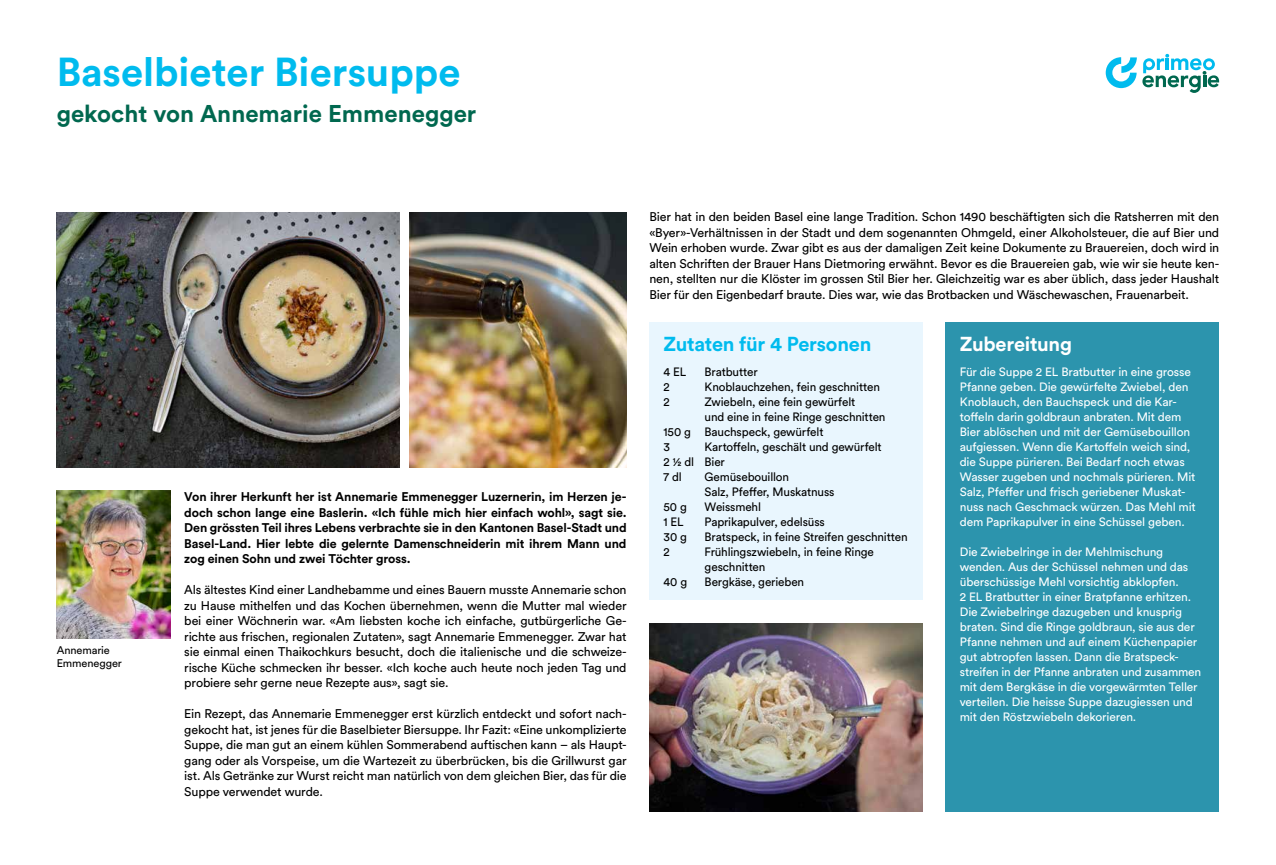
<style>
.page{position:relative;width:1276px;height:865px;background:#fff}
.page>*{position:absolute;margin:0;border:0;box-sizing:border-box;transform-origin:0 0}
.t1{font:700 40px "Circular Std";color:#0be}
.t2{font:700 24px "Circular Std";color:#00684f}
.t3{font:700 20px "Circular Std";letter-spacing:-.015em;color:#0be}
.t4{font:700 20px "Circular Std";letter-spacing:-.015em;color:#fff}
.t5{font:12.5px/15.5px "Circular Std";letter-spacing:-.015em;color:#000;text-align:justify}
.t6{font:700 12.5px/15.5px "Circular Std";letter-spacing:-.01em;color:#000;text-align:justify}
.t7{font:12px/15px "Circular Std";letter-spacing:-.015em;color:#fff}
.t8{font:12px/15px "Circular Std";letter-spacing:-.015em;color:#000}
.t9{font:11px/12.5px "Circular Std";letter-spacing:-.005em;color:#000}
</style>
<div class="page">
<img style="left:57px;top:213px;width:343px;height:255px">
<svg style="left:1105px;top:57px;width:31px;height:31px"></svg>
<svg style="left:1142px;top:54px;width:77px;height:39px"></svg>
<img style="left:410px;top:213px;width:216px;height:255px">
<img style="left:57px;top:491px;width:113px;height:147px">
<div style="left:945px;top:322px;width:274px;height:489px;background:#2c94ad"></div>
<div style="left:649px;top:322px;width:274px;height:278px;background:#e9f6fe"></div>
<img style="left:649px;top:624px;width:274px;height:187px">
<h1 class="t1" style="left:57px;top:46px;width:405px">Baselbieter Biersuppe</h1>
<h2 class="t2" style="left:57px;top:98px;width:421px">gekocht von Annemarie Emmenegger</h2>
<p class="t9" style="left:57px;top:644px;width:67px">Annemarie<br>Emmenegger</p>
<p class="t6" style="left:184px;top:488px;width:444px">Von ihrer Herkunft her ist Annemarie Emmenegger Luzernerin, im Herzen je&shy;doch schon lange eine Baslerin. «Ich fühle mich hier einfach wohl», sagt sie.<br>Den grössten Teil ihres Lebens verbrachte sie in den Kantonen Basel-Stadt und Basel-Land. Hier lebte die gelernte Damenschneiderin mit ihrem Mann und zog einen Sohn und zwei Töchter gross.</p>
<p class="t5" style="left:184px;top:581px;width:444px">Als ältestes Kind einer Landhebamme und eines Bauern musste Annemarie schon zu Hause mithelfen und das Kochen übernehmen, wenn die Mutter mal wieder bei einer Wöchnerin war. «Am liebsten koche ich einfache, gutbürgerliche Ge&shy;richte aus frischen, regionalen Zutaten», sagt Annemarie Emmenegger. Zwar hat sie einmal einen Thaikochkurs besucht, doch die italienische und die schweize&shy;rische Küche schmecken ihr besser. «Ich koche auch heute noch jeden Tag und probiere sehr gerne neue Rezepte aus», sagt sie.</p>
<p class="t5" style="left:184px;top:705px;width:444px">Ein Rezept, das Annemarie Emmenegger erst kürzlich entdeckt und sofort nach&shy;gekocht hat, ist jenes für die Baselbieter Biersuppe. Ihr Fazit: «Eine unkomplizierte Suppe, die man gut an einem kühlen Sommerabend auftischen kann – als Haupt&shy;gang oder als Vorspeise, um die Wartezeit zu überbrücken, bis die Grillwurst gar ist. Als Getränke zur Wurst reicht man natürlich von dem gleichen Bier, das für die Suppe verwendet wurde.</p>
<p class="t5" style="left:649px;top:209px;width:571px">Bier hat in den beiden Basel eine lange Tradition. Schon 1490 beschäftigten sich die Ratsherren mit den «Byer»-Verhältnissen in der Stadt und dem sogenannten Ohmgeld, einer Alkoholsteuer, die auf Bier und Wein erhoben wurde. Zwar gibt es aus der damaligen Zeit keine Dokumente zu Brauereien, doch wird in alten Schriften der Brauer Hans Dietmoring erwähnt. Bevor es die Brauereien gab, wie wir sie heute ken&shy;nen, stellten nur die Klöster im grossen Stil Bier her. Gleichzeitig war es aber üblich, dass jeder Haushalt Bier für den Eigenbedarf braute. Dies war, wie das Brotbacken und Wäschewaschen, Frauenarbeit.</p>
<h3 class="t3" style="left:663px;top:331px;width:209px">Zutaten für 4 Personen</h3>
<p class="t8" style="left:663px;top:364px;width:24px">4 EL</p>
<p class="t8" style="left:704px;top:364px;width:55px">Bratbutter</p>
<p class="t8" style="left:663px;top:379px;width:8px">2</p>
<p class="t8" style="left:704px;top:379px;width:177px">Knoblauchzehen, fein geschnitten</p>
<p class="t8" style="left:663px;top:394px;width:8px">2</p>
<p class="t8" style="left:704px;top:394px;width:152px">Zwiebeln, eine fein gewürfelt</p>
<p class="t8" style="left:704px;top:409px;width:182px">und eine in feine Ringe geschnitten</p>
<p class="t8" style="left:663px;top:424px;width:161px">150 g Bauchspeck, gewürfelt</p>
<p class="t8" style="left:663px;top:439px;width:8px">3</p>
<h3 class="t4" style="left:960px;top:331px;width:114px">Zubereitung</h3>
<p class="t7" style="left:960px;top:364px;width:237px">Für die Suppe 2 EL Bratbutter in eine grosse Pfanne geben. Die gewürfelte Zwiebel, den Knoblauch, den Bauchspeck und die Kar&shy;toffeln darin goldbraun anbraten. Mit dem Bier ablöschen und mit der Gemüsebouillon aufgiessen. Wenn die Kartoffeln weich sind, die Suppe pürieren. Bei Bedarf noch etwas Wasser zugeben und nochmals pürieren. Mit Salz, Pfeffer und frisch geriebener Muskat&shy;nuss nach Geschmack würzen. Das Mehl mit dem Paprikapulver in eine Schüssel geben.</p>
<p class="t7" style="left:960px;top:544px;width:243px">Die Zwiebelringe in der Mehlmischung wenden. Aus der Schüssel nehmen und das überschüssige Mehl vorsichtig abklopfen.<br>2 EL Bratbutter in einer Bratpfanne erhitzen.<br>Die Zwiebelringe dazugeben und knusprig braten. Sind die Ringe goldbraun, sie aus der Pfanne nehmen und auf einem Küchenpapier gut abtropfen lassen. Dann die Bratspeck&shy;streifen in der Pfanne anbraten und zusammen mit dem Bergkäse in die vorgewärmten Teller verteilen. Die heisse Suppe dazugiessen und mit den Röstzwiebeln dekorieren.</p>
<p class="t8" style="left:663px;top:439px;width:220px;text-indent:41px">Kartoffeln, geschält und gewürfelt<br>2 ½ dl Bier<br>7 dl</p>
<p class="t8" style="left:704px;top:469px;width:131px">Gemüsebouillon<br>Salz, Pfeffer, Muskatnuss</p>
<p class="t8" style="left:663px;top:499px;width:25px">50 g</p>
<p class="t8" style="left:704px;top:499px;width:58px">Weissmehl</p>
<p class="t8" style="left:663px;top:514px;width:22px">1 EL</p>
<p class="t8" style="left:704px;top:514px;width:122px">Paprikapulver, edelsüss</p>
<p class="t8" style="left:663px;top:529px;width:25px">30 g</p>
<p class="t8" style="left:704px;top:529px;width:204px">Bratspeck, in feine Streifen geschnitten</p>
<p class="t8" style="left:663px;top:544px;width:8px">2</p>
<p class="t8" style="left:704px;top:544px;width:171px">Frühlingszwiebeln, in feine Ringe geschnitten</p>
<p class="t8" style="left:663px;top:574px;width:25px">40 g</p>
<p class="t8" style="left:704px;top:574px;width:101px">Bergkäse, gerieben</p>
</div>
